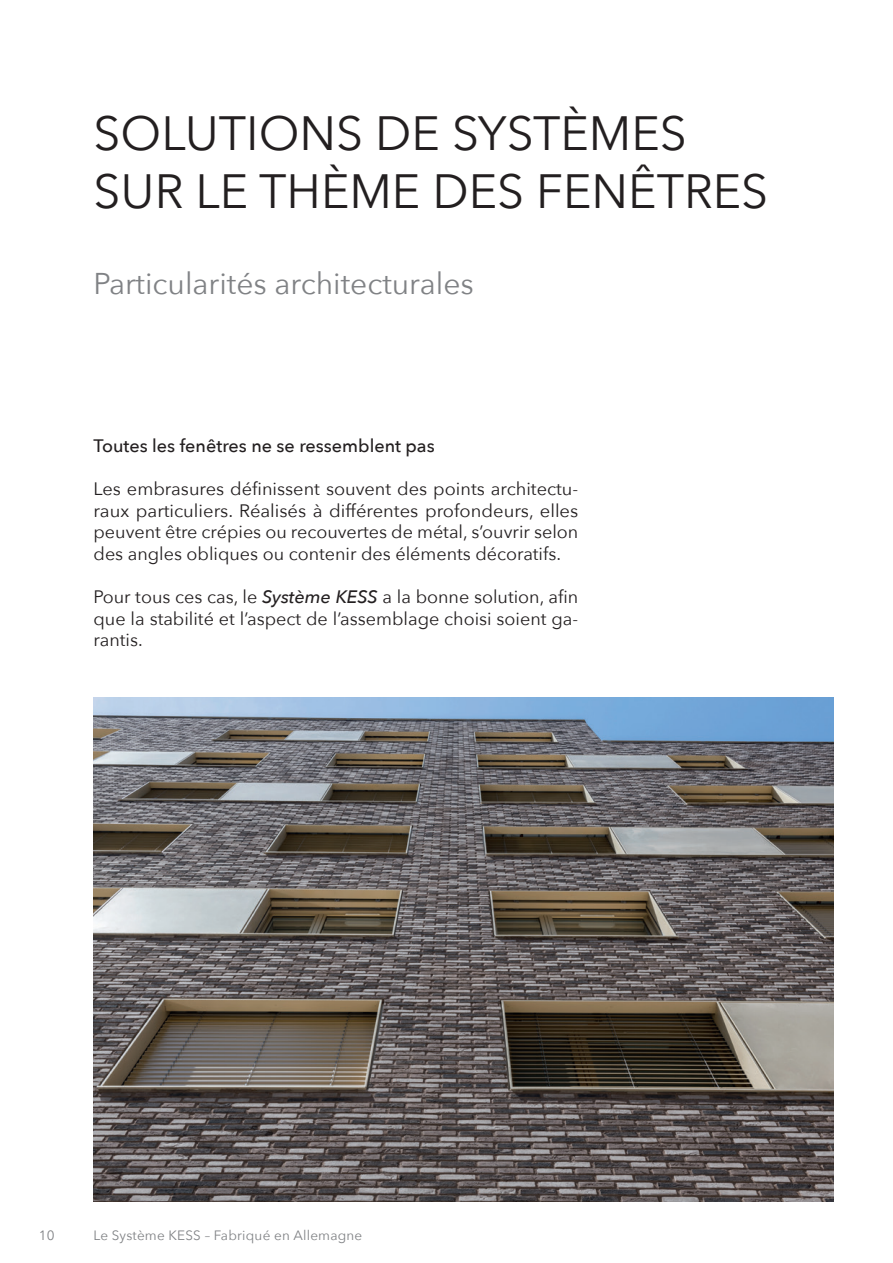
<style>
.page{position:relative;width:893px;height:1263px;background:#fff}
.page>*{position:absolute;margin:0;border:0;box-sizing:border-box;transform-origin:0 0}
.t1{font:48px/57.6px "Avenir Next";color:#231f20}
.t2{font:30px "Avenir Next";color:#808285}
.t3{font:18px/21.6px "Avenir Next";color:#231f20;text-align:justify}
.t4{font:500 18px "Avenir Next";color:#231f20}
.t5{font:13.5px "Avenir Next";letter-spacing:.015em;color:#808285}
.s1{font-weight:500;font-style:italic}
</style>
<div class="page">
<img style="left:94px;top:697px;width:739px;height:504px">
<h1 class="t1" style="left:94px;top:103px;width:676px">SOLUTIONS DE SYSTÈMES<br>SUR LE THÈME DES FENÊTRES</h1>
<h2 class="t2" style="left:94px;top:258px;width:382px">Particularités architecturales</h2>
<p class="t4" style="left:94px;top:430px;width:343px">Toutes les fenêtres ne se ressemblent pas</p>
<p class="t3" style="left:94px;top:477px;width:486px">Les embrasures définissent souvent des points architectu&shy;raux particuliers. Réalisés à différentes profondeurs, elles peuvent être crépies ou recouvertes de métal, s’ouvrir selon des angles obliques ou contenir des éléments décoratifs.</p>
<p class="t3" style="left:94px;top:585px;width:486px">Pour tous ces cas, le <span class="s1">Système KESS</span> a la bonne solution, afin que la stabilité et l’aspect de l’assemblage choisi soient ga&shy;rantis.</p>
<p class="t5" style="left:39px;top:1224px;width:17px">10</p>
<p class="t5" style="left:94px;top:1224px;width:270px">Le Système KESS – Fabriqué en Allemagne</p>
</div>
